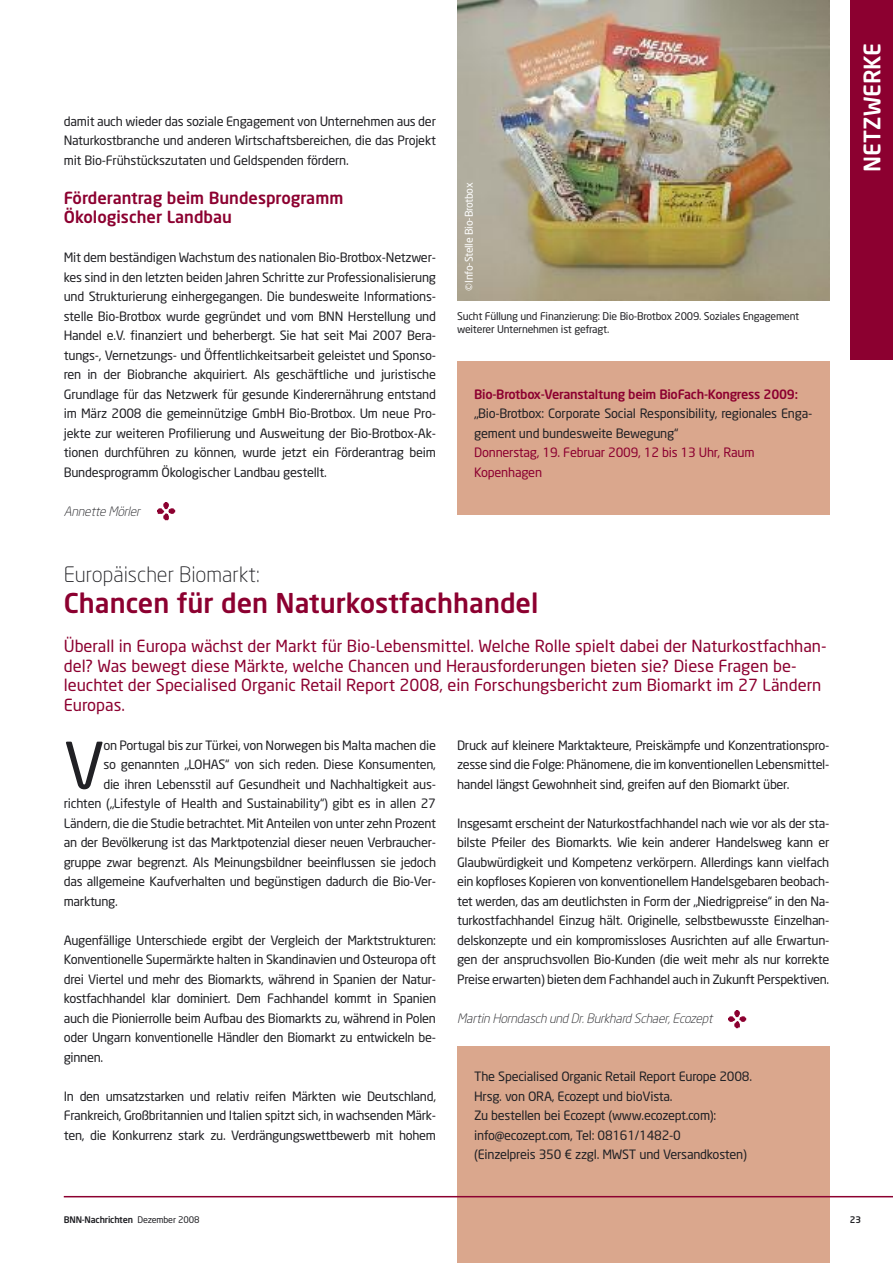
<style>
.page{position:relative;width:893px;height:1263px;background:#fff}
.page>*{position:absolute;margin:0;border:0;box-sizing:border-box;transform-origin:0 0}
.t1{font:63.6px "Neo Sans";color:#212125}
.t2{font:500 27px "Neo Sans";color:#8c0030}
.t3{font:500 22.5px "Neo Sans";color:#fff}
.t4{font:300 21px "Neo Sans";color:#212125}
.t5{font:16.5px/19.5px "Neo Sans";color:#8c0030}
.t6{font:500 16.5px/19.5px "Neo Sans";color:#8c0030}
.t7{font:12.75px/19.5px "Neo Sans";letter-spacing:-.025em;color:#212125;text-align:justify}
.t8{font:italic 300 12.75px "Neo Sans";color:#212125}
.t9{font:12.75px/19.5px "Neo Sans";letter-spacing:-.02em;color:#8c0030}
.t10{font:500 12.75px "Neo Sans";letter-spacing:-.02em;color:#8c0030}
.t11{font:10.5px/13.5px "Neo Sans";letter-spacing:-.02em;color:#212125}
.t12{font:10.5px "Neo Sans";letter-spacing:-.02em;color:#fff}
.t13{font:500 9px "Neo Sans";letter-spacing:-.02em;color:#212125}
.s1{font-weight:400}
</style>
<div class="page">
<div style="left:457px;top:1046px;width:372px;height:217px;background:#daa78d"></div>
<div style="left:850px;top:0;width:43px;height:360px;background:#8c0030"></div>
<hr style="left:64px;top:1196px;width:829px;height:1px;background:#8c0030">
<img style="left:158px;top:502px;width:18px;height:18px">
<img style="left:728px;top:1010px;width:18px;height:18px">
<div style="left:457px;top:361px;width:372px;height:154px;background:#daa78d"></div>
<img style="left:457px;top:0;width:372px;height:301px">
<p class="t7" style="left:64px;top:113px;width:374px">damit auch wieder das soziale Engagement von Unternehmen aus der Naturkostbranche und anderen Wirtschaftsbereichen, die das Projekt mit Bio-Frühstückszutaten und Geldspenden fördern.</p>
<p class="t6" style="left:64px;top:189px;width:281px">Förderantrag beim Bundesprogramm<br>Ökologischer Landbau</p>
<p class="t7" style="left:64px;top:249px;width:374px">Mit dem beständigen Wachstum des nationalen Bio-Brotbox-Netzwer&shy;kes sind in den letzten beiden Jahren Schritte zur Professionalisierung und Strukturierung einhergegangen. Die bundesweite Informations&shy;stelle Bio-Brotbox wurde gegründet und vom BNN Herstellung und Handel e.V. finanziert und beherbergt. Sie hat seit Mai 2007 Bera&shy;tungs-, Vernetzungs- und Öffentlichkeitsarbeit geleistet und Sponso&shy;ren in der Biobranche akquiriert. Als geschäftliche und juristische Grundlage für das Netzwerk für gesunde Kinderernährung entstand im März 2008 die gemeinnützige GmbH Bio-Brotbox. Um neue Pro&shy;jekte zur weiteren Profilierung und Ausweitung der Bio-Brotbox-Ak&shy;tionen durchführen zu können, wurde jetzt ein Förderantrag beim Bundesprogramm Ökologischer Landbau gestellt.</p>
<p class="t8" style="left:64px;top:506px;width:80px">Annette Mörler</p>
<p class="t12" style="left:465px;top:291px;width:110px;rotate:-90deg">©Info-Stelle Bio-Brotbox</p>
<p class="t11" style="left:457px;top:310px;width:344px">Sucht Füllung und Finanzierung: Die Bio-Brotbox 2009. Soziales Engagement weiterer Unternehmen ist gefragt.</p>
<p class="t10" style="left:474px;top:389px;width:325px">Bio-Brotbox-Veranstaltung beim BioFach-Kongress 2009:</p>
<p class="t7" style="left:474px;top:405px;width:340px">„Bio-Brotbox: Corporate Social Responsibility, regionales Enga&shy;gement und bundesweite Bewegung“</p>
<p class="t9" style="left:474px;top:444px;width:282px">Donnerstag, 19. Februar 2009, 12 bis 13 Uhr, Raum<br>Kopenhagen</p>
<h3 class="t4" style="left:64px;top:566px;width:198px">Europäischer Biomarkt:</h3>
<h2 class="t2" style="left:64px;top:593px;width:476px">Chancen für den Naturkostfachhandel</h2>
<p class="t5" style="left:64px;top:638px;width:764px">Überall in Europa wächst der Markt für Bio-Lebensmittel. Welche Rolle spielt dabei der Naturkostfachhan&shy;del? Was bewegt diese Märkte, welche Chancen und Herausforderungen bieten sie? Diese Fragen be&shy;leuchtet der Specialised Organic Retail Report 2008, ein Forschungsbericht zum Biomarkt im 27 Ländern Europas.</p>
<p class="t7" style="left:457px;top:737px;width:374px">Druck auf kleinere Marktakteure, Preiskämpfe und Konzentrationspro&shy;zesse sind die Folge: Phänomene, die im konventionellen Lebensmittel&shy;handel längst Gewohnheit sind, greifen auf den Biomarkt über.</p>
<p class="t7" style="left:457px;top:815px;width:374px">Insgesamt erscheint der Naturkostfachhandel nach wie vor als der sta&shy;bilste Pfeiler des Biomarkts. Wie kein anderer Handelsweg kann er Glaubwürdigkeit und Kompetenz verkörpern. Allerdings kann vielfach ein kopfloses Kopieren von konventionellem Handelsgebaren beobach&shy;tet werden, das am deutlichsten in Form der „Niedrigpreise“ in den Na&shy;turkostfachhandel Einzug hält. Originelle, selbstbewusste Einzelhan&shy;delskonzepte und ein kompromissloses Ausrichten auf alle Erwartun&shy;gen der anspruchsvollen Bio-Kunden (die weit mehr als nur korrekte Preise erwarten) bieten dem Fachhandel auch in Zukunft Perspektiven.</p>
<p class="t8" style="left:457px;top:1013px;width:259px">Martin Horndasch und Dr.Burkhard Schaer,Ecozept</p>
<h1 class="t1" style="left:64px;top:742px;width:42px">V</h1>
<p class="t7" style="left:103px;top:737px;width:334px">on Portugal bis zur Türkei, von Norwegen bis Malta machen die</p>
<p class="t7" style="left:103px;top:756px;width:334px">so genannten „LOHAS“ von sich reden. Diese Konsumenten,</p>
<p class="t7" style="left:103px;top:776px;width:334px">die ihren Lebensstil auf Gesundheit und Nachhaltigkeit aus-</p>
<p class="t7" style="left:64px;top:795px;width:374px">richten („Lifestyle of Health and Sustainability“) gibt es in allen 27</p>
<p class="t7" style="left:64px;top:815px;width:374px">Ländern, die die Studie betrachtet. Mit Anteilen von unter zehn Prozent</p>
<p class="t7" style="left:64px;top:834px;width:374px">an der Bevölkerung ist das Marktpotenzial dieser neuen Verbraucher-</p>
<p class="t7" style="left:64px;top:854px;width:374px">gruppe zwar begrenzt. Als Meinungsbildner beeinflussen sie jedoch</p>
<p class="t7" style="left:64px;top:873px;width:374px">das allgemeine Kaufverhalten und begünstigen dadurch die Bio-Ver-</p>
<p class="t7" style="left:64px;top:893px;width:55px">marktung.</p>
<p class="t7" style="left:64px;top:932px;width:374px">Augenfällige Unterschiede ergibt der Vergleich der Marktstrukturen:<br>Konventionelle Supermärkte halten in Skandinavien und Osteuropa oft drei Viertel und mehr des Biomarkts, während in Spanien der Natur&shy;kostfachhandel klar dominiert. Dem Fachhandel kommt in Spanien auch die Pionierrolle beim Aufbau des Biomarkts zu, während in Polen oder Ungarn konventionelle Händler den Biomarkt zu entwickeln be&shy;ginnen.</p>
<p class="t7" style="left:64px;top:1087px;width:374px">In den umsatzstarken und relativ reifen Märkten wie Deutschland, Frankreich, Großbritannien und Italien spitzt sich, in wachsenden Märk&shy;ten, die Konkurrenz stark zu. Verdrängungswettbewerb mit hohem</p>
<p class="t7" style="left:474px;top:1068px;width:280px;text-align:left">The Specialised Organic Retail Report Europe 2008.<br>Hrsg. von ORA, Ecozept und bioVista.<br>Zu bestellen bei Ecozept (www.ecozept.com): info@ecozept.com, Tel: 08161/1482-0<br>(Einzelpreis 350 € zzgl. MWST und Versandkosten)</p>
<h3 class="t3" style="left:863px;top:172px;width:130px;rotate:-90deg">NETZWERKE</h3>
<p class="t13" style="left:64px;top:1216px;width:137px">BNN-Nachrichten <span class="s1">Dezember 2008</span></p>
<p class="t13" style="left:850px;top:1216px;width:13px">23</p>
</div>
